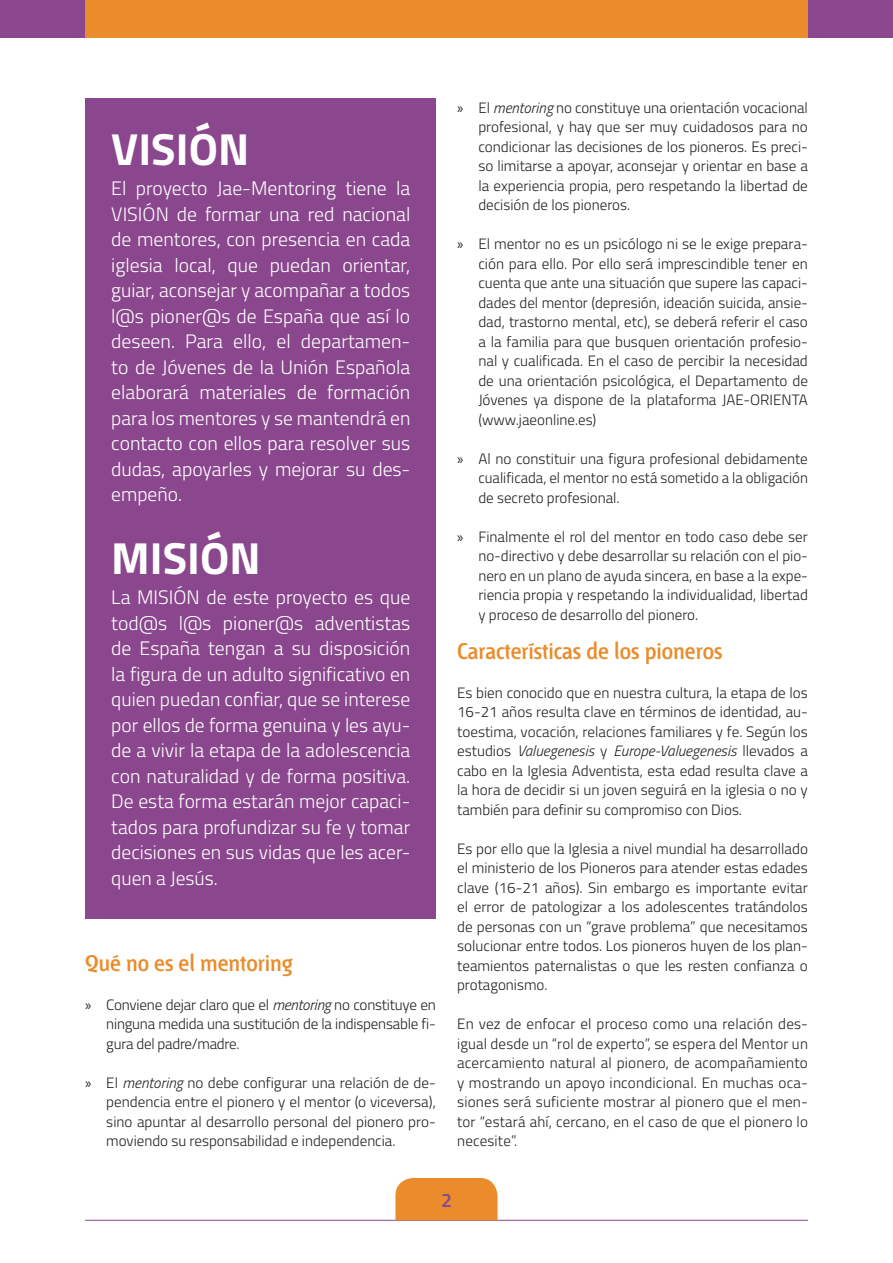
<style>
.page{position:relative;width:893px;height:1263px;background:#fff}
.page>*{position:absolute;margin:0;border:0;box-sizing:border-box;transform-origin:0 0}
.Texto{font:700 45px "Titillium";color:#fff}
.Subtítulo_texto{font:600 22.5px "Fontana ND Cc Os F";color:#ea8c2b}
.Texto-2{font:300 19.5px/25.5px "Titillium";color:#fff;text-align:justify}
.t1{font:600 19.5px "Titillium";color:#8a478d}
.Texto-3{font:300 15px/19.5px "Titillium";color:#231f20;text-align:justify}
.s1{font-family:"Myriad Pro";font-weight:400}
.s2{font-style:italic}
</style>
<div class="page">
<hr style="left:85px;top:1220px;width:723px;height:1px;background:#8a478d">
<div style="left:395px;top:1178px;width:102px;height:42px;background:#ea8c2b"></div>
<div style="left:1px;top:0;width:85px;height:38px;background:#8a478d"></div>
<div style="left:808px;top:0;width:85px;height:38px;background:#8a478d"></div>
<div style="left:86px;top:0;width:722px;height:38px;background:#ea8c2b"></div>
<div style="left:86px;top:98px;width:350px;height:820px;background:#8a478d"></div>
<p class="Texto" style="left:111px;top:115px;width:139px">VISIÓN</p>
<p class="Texto-2" style="left:111px;top:175px;width:301px">El proyecto Jae-Mentoring tiene la VISIÓN de formar una red nacional de mentores, con presencia en cada iglesia local, que puedan orientar, guiar, aconsejar y acompañar a todos l@s pioner@s de España que así lo deseen. Para ello, el departamen&shy;to de Jóvenes de la Unión Española elaborará materiales de formación para los mentores y se mantendrá en contacto con ellos para resolver sus dudas, apoyarles y mejorar su des&shy;empeño.</p>
<p class="Texto" style="left:111px;top:524px;width:151px">MISIÓN</p>
<p class="Texto-2" style="left:111px;top:583px;width:301px">La MISIÓN de este proyecto es que tod@s l@s pioner@s adventistas de España tengan a su disposición la figura de un adulto significativo en quien puedan confiar, que se interese por ellos de forma genuina y les ayu&shy;de a vivir la etapa de la adolescencia con naturalidad y de forma positiva.<br>De esta forma estarán mejor capaci&shy;tados para profundizar su fe y tomar decisiones en sus vidas que les acer&shy;quen a Jesús.</p>
<p class="Subtítulo_texto" style="left:85px;top:952px;width:209px">Qué no es el mentoring</p>
<p class="Texto-3" style="left:106px;top:994px;width:331px;text-indent:-21px"><span class="s1">»</span> Conviene dejar claro que el <span class="s2">mentoring</span> no constituye en ninguna medida una sustitución de la indispensable fi&shy;gura del padre/madre.</p>
<p class="Texto-3" style="left:106px;top:1072px;width:331px;text-indent:-21px"><span class="s1">»</span> El <span class="s2">mentoring</span> no debe configurar una relación de de&shy;pendencia entre el pionero y el mentor (o viceversa), sino apuntar al desarrollo personal del pionero pro&shy;moviendo su responsabilidad e independencia.</p>
<p class="Texto-3" style="left:478px;top:97px;width:331px;text-indent:-21px"><span class="s1">»</span> El <span class="s2">mentoring</span> no constituye una orientación vocacional profesional, y hay que ser muy cuidadosos para no condicionar las decisiones de los pioneros. Es preci&shy;so limitarse a apoyar, aconsejar y orientar en base a la experiencia propia, pero respetando la libertad de decisión de los pioneros.</p>
<p class="Texto-3" style="left:478px;top:233px;width:331px;text-indent:-21px"><span class="s1">»</span> El mentor no es un psicólogo ni se le exige prepara&shy;ción para ello. Por ello será imprescindible tener en cuenta que ante una situación que supere las capaci&shy;dades del mentor (depresión, ideación suicida, ansie&shy;dad, trastorno mental, etc), se deberá referir el caso a la familia para que busquen orientación profesio&shy;nal y cualificada. En el caso de percibir la necesidad de una orientación psicológica, el Departamento de Jóvenes ya dispone de la plataforma JAE-ORIENTA (www.jaeonline.es)</p>
<p class="Texto-3" style="left:478px;top:448px;width:331px;text-indent:-21px"><span class="s1">»</span> Al no constituir una figura profesional debidamente cualificada, el mentor no está sometido a la obligación de secreto profesional.</p>
<p class="Texto-3" style="left:478px;top:526px;width:331px;text-indent:-21px"><span class="s1">»</span> Finalmente el rol del mentor en todo caso debe ser no-directivo y debe desarrollar su relación con el pio&shy;nero en un plano de ayuda sincera, en base a la expe&shy;riencia propia y respetando la individualidad, libertad y proceso de desarrollo del pionero.</p>
<p class="Subtítulo_texto" style="left:457px;top:640px;width:267px">Características de los pioneros</p>
<p class="Texto-3" style="left:457px;top:682px;width:352px">Es bien conocido que en nuestra cultura, la etapa de los 16-21 años resulta clave en términos de identidad, au&shy;toestima, vocación, relaciones familiares y fe. Según los estudios <span class="s2">Valuegenesis</span> y <span class="s2">Europe-Valuegenesis</span> llevados a cabo en la Iglesia Adventista, esta edad resulta clave a la hora de decidir si un joven seguirá en la iglesia o no y también para definir su compromiso con Dios.</p>
<p class="Texto-3" style="left:457px;top:838px;width:352px">Es por ello que la Iglesia a nivel mundial ha desarrollado el ministerio de los Pioneros para atender estas edades clave (16-21 años). Sin embargo es importante evitar el error de patologizar a los adolescentes tratándolos de personas con un “grave problema” que necesitamos solucionar entre todos. Los pioneros huyen de los plan&shy;teamientos paternalistas o que les resten confianza o protagonismo.</p>
<p class="Texto-3" style="left:457px;top:1013px;width:352px">En vez de enfocar el proceso como una relación des&shy;igual desde un “rol de experto”, se espera del Mentor un acercamiento natural al pionero, de acompañamiento y mostrando un apoyo incondicional. En muchas oca&shy;siones será suficiente mostrar al pionero que el men&shy;tor “estará ahí, cercano, en el caso de que el pionero lo necesite”.</p>
<p class="t1" style="left:441px;top:1185px;width:12px">2</p>
</div>
